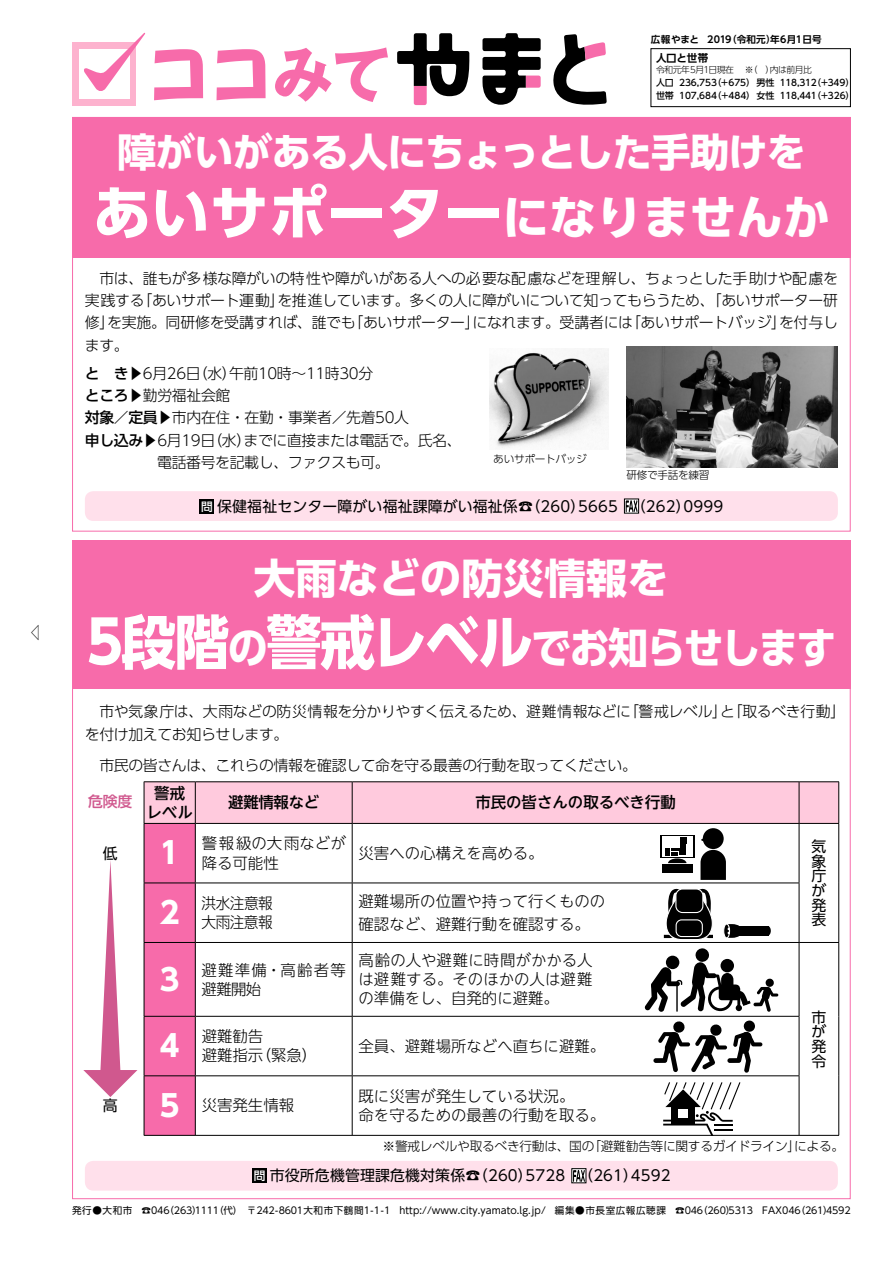
<style>
.page{position:relative;width:893px;height:1263px;background:#fff}
.page>*{position:absolute;margin:0;border:0;box-sizing:border-box;transform-origin:0 0}
.t1{font:58.5px "UD Shin Go Pro Bold 90 pv RKSJ H";color:#fff}
.t2{font:42.45px "UD Shin Go Pro Bold 90 pv RKSJ H";letter-spacing:-.055em;color:#fff;scale:.94 1}
.t3{font:41.4px "UD Shin Go Pro Bold 90 pv RKSJ H";color:#fff}
.t4{font:39.3px "UD Shin Go Pro Bold 90 pv RKSJ H";letter-spacing:-.025em;color:#fff}
.t5{font:29.7px "UD Shin Go NT Pro Bold 90 pv RKSJ H";color:#fff}
.t6{font:16.95px "Futo Min A101 Pro Bold 90 pv RKSJ H";color:#000;scale:.7 1}
.t7{font:15.45px/19.2px "UD Shin Go NT Pro Light 90 pv RKSJ H";color:#000}
.t8{font:15.45px/19.2px "UD Shin Go NT Pro Medium 90 pv RKSJ H";color:#000;text-align:center}
.t9{font:15.45px/19.2px "UD Shin Go NT Pro Light 90 pv RKSJ H";letter-spacing:.08em;color:#000}
.t10{font:15.45px/19.2px "UD Shin Go NT Pro Light 90 pv RKSJ H";letter-spacing:-.035em;color:#000;scale:.95 1}
.t11{font:14.85px/22.4px "UD Shin Go Pro Light 90 pv RKSJ H";letter-spacing:-.025em;color:#000;text-align:justify}
.t12{font:14.85px/14.7px "UD Shin Go Pro Regular 90 pv RKSJ H";letter-spacing:.01em;color:#000;text-align:justify}
.t13{font:14.85px "UD Shin Go Pro Medium 90 pv RKSJ H";color:#d0588e}
.t14{font:12.75px "UD Shin Go Pro Light 90 pv RKSJ H";letter-spacing:-.025em;color:#000}
.t15{font:10.65px "UD Shin Go Pro Light 90 pv RKSJ H";letter-spacing:-.025em;color:#000}
.t16{font:10.5px "UD Shin Go Pro De Bold 90 pv RKSJ H";letter-spacing:-.025em;color:#000}
.t17{font:9.6px "UD Shin Go Pro Regular 90 pv RKSJ H";letter-spacing:.01em;color:#000}
.t18{font:9.6px "UD Shin Go Pro De Bold 90 pv RKSJ H";letter-spacing:.02em;color:#000}
.t19{font:9px/12.9px "UD Shin Go Pro Medium 90 pv RKSJ H";letter-spacing:-.01em;color:#000}
.t20{font:8.7px "UD Shin Go Pro Light 90 pv RKSJ H";letter-spacing:-.05em;color:#000}
.s1{font-size:46.8px}
.s2{font-family:"UD Shin Go Pro Medium 90 pv RKSJ H"}
.s3{font-family:"Shin Go Pro Medium 90 pv RKSJ H";font-size:11.7px;color:#fff}
.s4{font-size:58.5px}
.s5{font-family:"UD Shin Go NT Pro Bold 90 pv RKSJ H";font-size:29.7px;color:#fff}
</style>
<div class="page">
<svg style="left:154px;top:49px;width:49px;height:51px"></svg>
<svg style="left:275px;top:47px;width:113px;height:55px"></svg>
<svg style="left:216px;top:49px;width:49px;height:51px"></svg>
<div style="left:72px;top:43px;width:64px;height:63px;background:#fdb2ce"></div>
<div style="left:79px;top:50px;width:50px;height:49px;background:#fff"></div>
<svg style="left:83px;top:32px;width:63px;height:60px"></svg>
<svg style="left:553px;top:34px;width:53px;height:71px"></svg>
<svg style="left:397px;top:33px;width:72px;height:72px"></svg>
<svg style="left:482px;top:33px;width:58px;height:72px"></svg>
<div style="left:650px;top:48px;width:200px;height:59px;border:1px solid #000"></div>
<div style="left:85px;top:491px;width:752px;height:30px;background:#ffe0eb;border-radius:9px"></div>
<div style="left:199px;top:499px;width:15px;height:15px;background:#000"></div>
<div style="left:624px;top:499px;width:15px;height:15px;border:1px solid #000"></div>
<svg style="left:625px;top:500px;width:12px;height:12px"></svg>
<div style="left:85px;top:1161px;width:752px;height:30px;background:#ffe0eb;border-radius:9px"></div>
<div style="left:252px;top:1168px;width:15px;height:15px;background:#000"></div>
<div style="left:571px;top:1168px;width:15px;height:15px;border:1px solid #000"></div>
<svg style="left:573px;top:1170px;width:12px;height:12px"></svg>
<div style="left:72px;top:117px;width:778px;height:140px;background:#f76baa"></div>
<div style="left:72px;top:540px;width:778px;height:149px;background:#f76baa"></div>
<hr style="left:144px;top:781px;width:51px;height:1px;background:#000">
<hr style="left:195px;top:781px;width:157px;height:1px;background:#000">
<hr style="left:352px;top:781px;width:447px;height:1px;background:#000">
<hr style="left:799px;top:781px;width:40px;height:1px;background:#000">
<hr style="left:838px;top:782px;width:1px;height:41px;background:#000">
<hr style="left:799px;top:823px;width:40px;height:1px;background:#000">
<hr style="left:838px;top:824px;width:1px;height:59px;background:#000">
<hr style="left:838px;top:883px;width:1px;height:59px;background:#000">
<hr style="left:799px;top:942px;width:40px;height:1px;background:#000">
<hr style="left:838px;top:943px;width:1px;height:73px;background:#000">
<hr style="left:838px;top:1016px;width:1px;height:60px;background:#000">
<hr style="left:838px;top:1076px;width:1px;height:59px;background:#000">
<hr style="left:144px;top:1135px;width:695px;height:1px;background:#000">
<img style="left:626px;top:346px;width:211px;height:122px">
<svg style="left:83px;top:860px;width:54px;height:237px"></svg>
<img style="left:489px;top:349px;width:119px;height:99px">
<svg style="left:144px;top:782px;width:694px;height:353px"></svg>
<p class="t6" style="left:30px;top:626px;width:19px">◁</p>
<p class="t18" style="left:650px;top:36px;width:172px">広報やまと 2019（令和元）年6月1日号</p>
<p class="t16" style="left:656px;top:54px;width:54px">人口と世帯</p>
<p class="t20" style="left:656px;top:67px;width:157px">令和元年5月1日現在 ※（　）内は前月比</p>
<p class="t19" style="left:656px;top:78px;width:200px">人口 236,753（+675）男性 118,312（+349）世帯 107,684（+484）女性 118,441（+326）</p>
<h3 class="t4" style="left:117px;top:138px;width:690px">障がいがある人にちょっとした手助けを</h3>
<h1 class="t1" style="left:93px;top:191px;width:738px">あいサポーター<span class="s1">になりませんか</span></h1>
<p class="t11" style="left:85px;top:269px;width:754px">　市は、誰もが多様な障がいの特性や障がいがある人への必要な配慮などを理解し、ちょっとした手助けや配慮を実践する「あいサポート運動」を推進しています。多くの人に障がいについて知ってもらうため、「あいサポーター研修」を実施。同研修を受講すれば、誰でも「あいサポーター」になれます。受講者には「あいサポートバッジ」を付与します。</p>
<p class="t11" style="left:85px;top:364px;width:290px"><span class="s2">と　き</span>▶6月26日（水）午前10時～11時30分</p>
<p class="t11" style="left:85px;top:386px;width:147px"><span class="s2">ところ</span>▶勤労福祉会館</p>
<p class="t11" style="left:85px;top:409px;width:325px"><span class="s2">対象／定員</span>▶市内在住・在勤・事業者／先着50人</p>
<p class="t11" style="left:85px;top:431px;width:378px"><span class="s2">申し込み</span>▶6月19日（水）までに直接または電話で。氏名、</p>
<p class="t11" style="left:157px;top:453px;width:234px">電話番号を記載し、ファクスも可。</p>
<p class="t15" style="left:493px;top:455px;width:95px">あいサポートバッジ</p>
<p class="t15" style="left:626px;top:471px;width:85px">研修で手話を練習</p>
<p class="t12" style="left:201px;top:501px;width:523px"><span class="s3">問</span>保健福祉センター障がい福祉課障がい福祉係☎（260）5665 （262）0999</p>
<h3 class="t3" style="left:254px;top:563px;width:416px">大雨などの防災情報を</h3>
<h2 class="t2" style="left:87px;top:632px;width:799px"><span class="s4">5段階</span>の<span class="s4">警戒レベル</span>でお知らせします</h2>
<p class="t11" style="left:85px;top:703px;width:762px">　市や気象庁は、大雨などの防災情報を分かりやすく伝えるため、避難情報などに「警戒レベル」と「取るべき行動」を付け加えてお知らせします。</p>
<p class="t11" style="left:85px;top:756px;width:553px">　市民の皆さんは、これらの情報を確認して命を守る最善の行動を取ってください。</p>
<p class="t13" style="left:88px;top:796px;width:46px">危険度</p>
<p class="t12" style="left:103px;top:849px;width:16px">低</p>
<p class="t12" style="left:103px;top:1101px;width:16px">高</p>
<p class="t8" style="left:146px;top:786px;width:48px">警戒レベル</p>
<p class="t8" style="left:228px;top:795px;width:92px">避難情報など</p>
<p class="t8" style="left:475px;top:795px;width:202px">市民の皆さんの取るべき行動</p>
<h3 class="t5" style="left:160px;top:842px;width:21px">1</h3>
<p class="t7" style="left:202px;top:836px;width:146px">警報級の大雨などが降る可能性</p>
<p class="t7" style="left:358px;top:846px;width:186px">災害への心構えを高める。</p>
<p class="t12" style="left:811px;top:841px;width:17px">気象庁が発表</p>
<h3 class="t5" style="left:160px;top:902px;width:21px">2</h3>
<p class="t10" style="left:201px;top:896px;width:76px">洪水注意報大雨注意報</p>
<p class="t7" style="left:358px;top:893px;width:248px;line-height:22.4px">避難場所の位置や持って行くものの確認など、避難行動を確認する。</p>
<h3 class="t5" style="left:160px;top:968px;width:21px">3</h3>
<p class="t9" style="left:201px;top:962px;width:146px">避難準備・高齢者等避難開始</p>
<p class="t7" style="left:358px;top:953px;width:236px;text-align:justify">高齢の人や避難に時間がかかる人は避難する。そのほかの人は避難の準備をし、自発的に避難。</p>
<h3 class="t5" style="left:160px;top:1035px;width:21px">4</h3>
<p class="t7" style="left:202px;top:1029px;width:117px">避難勧告<br>避難指示（緊急）</p>
<p class="t7" style="left:358px;top:1039px;width:248px">全員、避難場所などへ直ちに避難。</p>
<p class="t7" style="left:160px;top:1098px;width:136px"><span class="s5">5</span> 災害発生情報</p>
<p class="t7" style="left:358px;top:1089px;width:248px">既に災害が発生している状況。<br>命を守るための最善の行動を取る。</p>
<p class="t12" style="left:811px;top:1012px;width:17px">市が発令</p>
<p class="t14" style="left:370px;top:1141px;width:475px">　※警戒レベルや取るべき行動は、国の「避難勧告等に関するガイドライン」による。</p>
<p class="t12" style="left:254px;top:1170px;width:418px"><span class="s3">問</span>市役所危機管理課危機対策係☎（260）5728 （261）4592</p>
<p class="t17" style="left:72px;top:1207px;width:780px">発行●大和市　☎046（263）1111（代）　〒242-8601大和市下鶴間1-1-1　http://www.city.yamato.lg.jp/　編集●市長室広報広聴課　☎046（260）5313　FAX046（261）4592</p>
</div>
